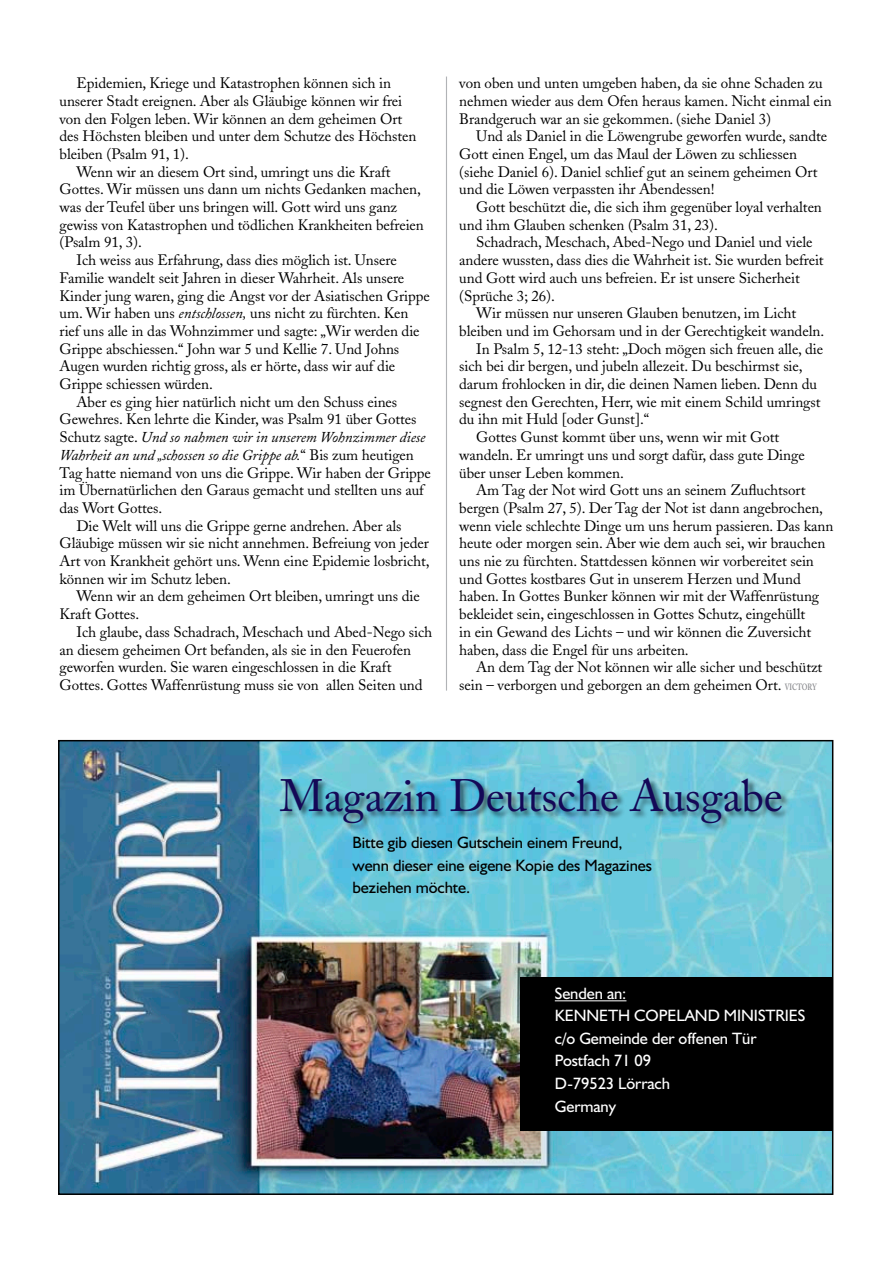
<style>
.page{position:relative;width:893px;height:1263px;background:#fff}
.page>*{position:absolute;margin:0;border:0;box-sizing:border-box;transform-origin:0 0}
.t1{font:45px "Adobe Caslon";letter-spacing:-.005em;color:#140857}
.t2{font:16.5px/22.5px "Humanist 521 BT";letter-spacing:-.005em;color:#fff}
.t3{font:16.5px/22.5px "Humanist 521 BT";letter-spacing:-.005em;color:#000}
.t4{font:15px/17.7px "Adobe Caslon";letter-spacing:-.005em;color:#000}
.t5{font:italic 15px "Adobe Caslon";letter-spacing:-.005em;color:#000}
.s1{font-style:italic}
.s2{font-style:normal}
.s3{font-weight:600;font-size:9px;color:#898a8e}
</style>
<div class="page">
<hr style="left:446px;top:77px;width:1px;height:614px;background:#b1b3b6">
<img style="left:61px;top:743px;width:769px;height:449px">
<div style="left:280px;top:777px;width:511px;height:56px;background:#000;opacity:.6"></div>
<div style="left:520px;top:977px;width:313px;height:153px;background:#000"></div>
<hr style="left:555px;top:1000px;width:71px;height:1px;background:#fff">
<p class="t4" style="left:77px;top:74px;width:316px">Epidemien, Kriege und Katastrophen können sich in</p>
<p class="t4" style="left:60px;top:92px;width:344px">unserer Stadt ereignen. Aber als Gläubige können wir frei</p>
<p class="t4" style="left:60px;top:110px;width:344px">von den Folgen leben. Wir können an dem geheimen Ort</p>
<p class="t4" style="left:60px;top:127px;width:359px">des Höchsten bleiben und unter dem Schutze des Höchsten</p>
<p class="t4" style="left:60px;top:145px;width:131px">bleiben (Psalm 91, 1).</p>
<p class="t4" style="left:77px;top:163px;width:316px">Wenn wir an diesem Ort sind, umringt uns die Kraft</p>
<p class="t4" style="left:60px;top:181px;width:363px">Gottes. Wir müssen uns dann um nichts Gedanken machen,</p>
<p class="t4" style="left:60px;top:198px;width:339px">was der Teufel über uns bringen will. Gott wird uns ganz</p>
<p class="t4" style="left:60px;top:216px;width:366px">gewiss von Katastrophen und tödlichen Krankheiten befreien</p>
<p class="t4" style="left:60px;top:234px;width:84px">(Psalm 91, 3).</p>
<p class="t4" style="left:77px;top:251px;width:322px">Ich weiss aus Erfahrung, dass dies möglich ist. Unsere</p>
<p class="t4" style="left:60px;top:269px;width:346px">Familie wandelt seit Jahren in dieser Wahrheit. Als unsere</p>
<p class="t4" style="left:60px;top:287px;width:372px">Kinder jung waren, ging die Angst vor der Asiatischen Grippe</p>
<p class="t4" style="left:60px;top:304px;width:350px">um. Wir haben uns <span class="s1">entschlossen,</span> uns nicht zu fürchten. Ken</p>
<p class="t4" style="left:60px;top:322px;width:362px">rief uns alle in das Wohnzimmer und sagte: „Wir werden die</p>
<p class="t4" style="left:60px;top:340px;width:341px">Grippe abschiessen.“ John war 5 und Kellie 7. Und Johns</p>
<p class="t4" style="left:60px;top:358px;width:337px">Augen wurden richtig gross, als er hörte, dass wir auf die</p>
<p class="t4" style="left:60px;top:375px;width:155px">Grippe schiessen würden.</p>
<p class="t4" style="left:77px;top:393px;width:322px">Aber es ging hier natürlich nicht um den Schuss eines</p>
<p class="t4" style="left:60px;top:411px;width:358px">Gewehres. Ken lehrte die Kinder, was Psalm 91 über Gottes</p>
<p class="t5" style="left:60px;top:429px;width:367px"><span class="s2">Schutz sagte.</span> Und so nahmen wir in unserem Wohnzimmer diese</p>
<p class="t5" style="left:60px;top:447px;width:356px">Wahrheit an und „schossen so die Grippe ab.<span class="s2">“ Bis zum heutigen</span></p>
<p class="t4" style="left:60px;top:464px;width:373px">Tag hatte niemand von uns die Grippe. Wir haben der Grippe</p>
<p class="t4" style="left:60px;top:481px;width:366px">im Übernatürlichen den Garaus gemacht und stellten uns auf</p>
<p class="t4" style="left:60px;top:499px;width:104px">das Wort Gottes.</p>
<p class="t4" style="left:77px;top:517px;width:327px">Die Welt will uns die Grippe gerne andrehen. Aber als</p>
<p class="t4" style="left:60px;top:535px;width:371px">Gläubige müssen wir sie nicht annehmen. Befreiung von jeder</p>
<p class="t4" style="left:60px;top:552px;width:372px">Art von Krankheit gehört uns. Wenn eine Epidemie losbricht,</p>
<p class="t4" style="left:60px;top:570px;width:173px">können wir im Schutz leben.</p>
<p class="t4" style="left:77px;top:588px;width:345px">Wenn wir an dem geheimen Ort bleiben, umringt uns die</p>
<p class="t4" style="left:60px;top:605px;width:81px">Kraft Gottes.</p>
<p class="t4" style="left:77px;top:623px;width:357px">Ich glaube, dass Schadrach, Meschach und Abed-Nego sich</p>
<p class="t4" style="left:60px;top:641px;width:353px">an diesem geheimen Ort befanden, als sie in den Feuerofen</p>
<p class="t4" style="left:60px;top:658px;width:334px">geworfen wurden. Sie waren eingeschlossen in die Kraft</p>
<p class="t4" style="left:60px;top:676px;width:365px">Gottes. Gottes Waffenrüstung muss sie von allen Seiten und</p>
<p class="t4" style="left:459px;top:74px;width:374px">von oben und unten umgeben haben, da sie ohne Schaden zu nehmen wieder aus dem Ofen heraus kamen. Nicht einmal ein<br>Brandgeruch war an sie gekommen. (siehe Daniel 3)</p>
<p class="t4" style="left:459px;top:127px;width:370px;text-indent:17px">Und als Daniel in die Löwengrube geworfen wurde, sandte Gott einen Engel, um das Maul der Löwen zu schliessen (siehe Daniel 6). Daniel schlief gut an seinem geheimen Ort und die Löwen verpassten ihr Abendessen!</p>
<p class="t4" style="left:459px;top:198px;width:364px;text-indent:17px">Gott beschützt die, die sich ihm gegenüber loyal verhalten und ihm Glauben schenken (Psalm 31, 23).</p>
<p class="t4" style="left:476px;top:234px;width:338px">Schadrach, Meschach, Abed-Nego und Daniel und viele</p>
<p class="t4" style="left:459px;top:251px;width:366px">andere wussten, dass dies die Wahrheit ist. Sie wurden befreit</p>
<p class="t4" style="left:459px;top:269px;width:342px">und Gott wird auch uns befreien. Er ist unsere Sicherheit</p>
<p class="t4" style="left:459px;top:287px;width:97px">(Sprüche 3; 26).</p>
<p class="t4" style="left:476px;top:304px;width:322px">Wir müssen nur unseren Glauben benutzen, im Licht</p>
<p class="t4" style="left:459px;top:322px;width:366px">bleiben und im Gehorsam und in der Gerechtigkeit wandeln.</p>
<p class="t4" style="left:476px;top:340px;width:348px">In Psalm 5, 12-13 steht: „Doch mögen sich freuen alle, die</p>
<p class="t4" style="left:459px;top:358px;width:345px">sich bei dir bergen, und jubeln allezeit. Du beschirmst sie,</p>
<p class="t4" style="left:459px;top:375px;width:359px">darum frohlocken in dir, die deinen Namen lieben. Denn du</p>
<p class="t4" style="left:459px;top:393px;width:363px">segnest den Gerechten, Herr, wie mit einem Schild umringst</p>
<p class="t4" style="left:459px;top:411px;width:192px">du ihn mit Huld [oder Gunst].“</p>
<p class="t4" style="left:476px;top:428px;width:305px">Gottes Gunst kommt über uns, wenn wir mit Gott</p>
<p class="t4" style="left:459px;top:446px;width:347px">wandeln. Er umringt uns und sorgt dafür, dass gute Dinge</p>
<p class="t4" style="left:459px;top:464px;width:166px">über unser Leben kommen.</p>
<p class="t4" style="left:476px;top:481px;width:331px">Am Tag der Not wird Gott uns an seinem Zufluchtsort</p>
<p class="t4" style="left:459px;top:499px;width:365px">bergen (Psalm 27, 5). Der Tag der Not ist dann angebrochen,</p>
<p class="t4" style="left:459px;top:517px;width:376px">wenn viele schlechte Dinge um uns herum passieren. Das kann</p>
<p class="t4" style="left:459px;top:535px;width:368px">heute oder morgen sein. Aber wie dem auch sei, wir brauchen</p>
<p class="t4" style="left:459px;top:552px;width:356px">uns nie zu fürchten. Stattdessen können wir vorbereitet sein</p>
<p class="t4" style="left:459px;top:570px;width:343px">und Gottes kostbares Gut in unserem Herzen und Mund</p>
<p class="t4" style="left:459px;top:588px;width:361px">haben. In Gottes Bunker können wir mit der Waffenrüstung</p>
<p class="t4" style="left:459px;top:605px;width:348px">bekleidet sein, eingeschlossen in Gottes Schutz, eingehüllt</p>
<p class="t4" style="left:459px;top:623px;width:354px">in ein Gewand des Lichts – und wir können die Zuversicht</p>
<p class="t4" style="left:459px;top:641px;width:231px">haben, dass die Engel für uns arbeiten.</p>
<p class="t4" style="left:476px;top:658px;width:348px">An dem Tag der Not können wir alle sicher und beschützt</p>
<p class="t4" style="left:459px;top:676px;width:359px">sein – verborgen und geborgen an dem geheimen Ort. <span class="s3">VICTORY</span></p>
<h1 class="t1" style="left:280px;top:769px;width:505px">Magazin Deutsche Ausgabe</h1>
<p class="t3" style="left:352px;top:831px;width:301px">Bitte gib diesen Gutschein einem Freund, wenn dieser eine eigene Kopie des Magazines beziehen möchte.</p>
<p class="t2" style="left:555px;top:982px;width:73px">Senden an:<br>KENNE</p>
<p class="t2" style="left:555px;top:1004px;width:252px;text-indent:53px">TH COPELAND MINISTRIES c/o Gemeinde der offenen Tür<br>Postfach 71 09<br>D-79523 Lörrach<br>Germany</p>
</div>
